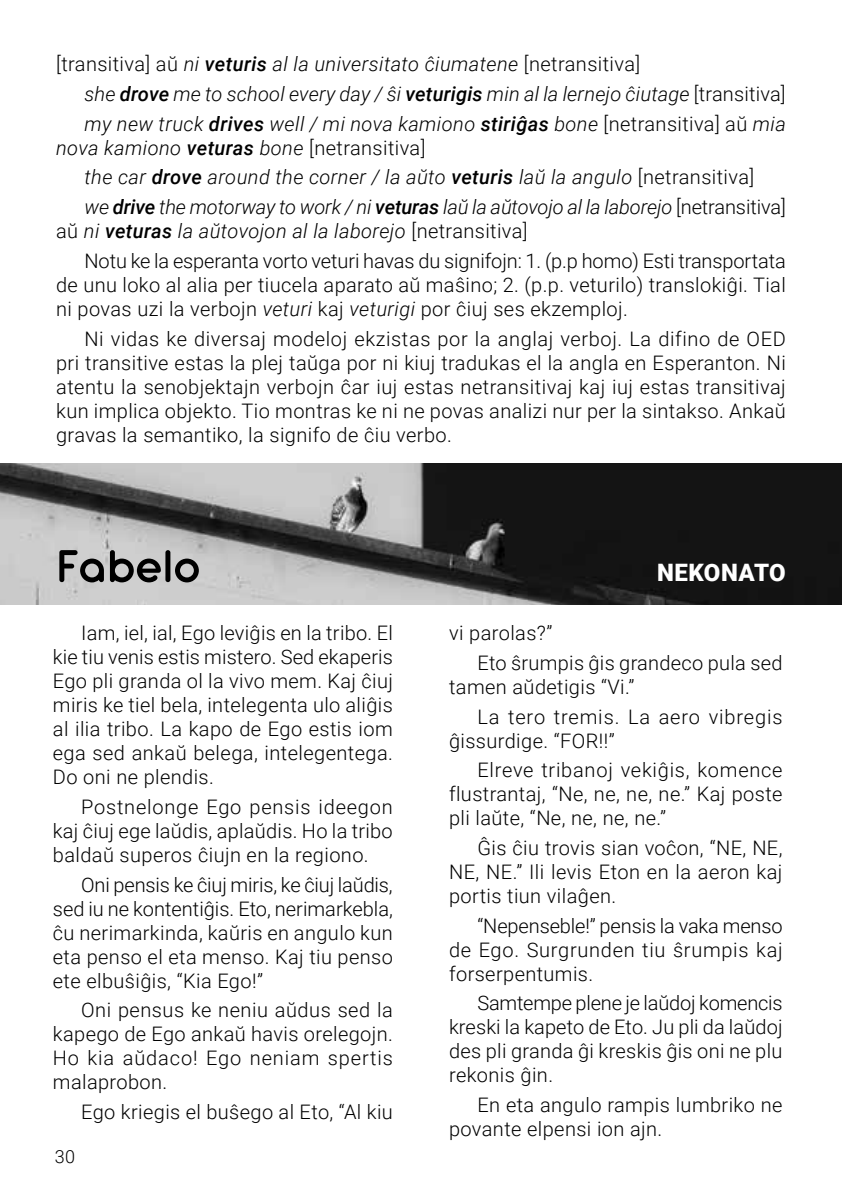
<style>
.page{position:relative;width:842px;height:1191px;background:#fff}
.page>*{position:absolute;margin:0;border:0;box-sizing:border-box;transform-origin:0 0}
.t1{font:600 50px "Antipasto Pro";letter-spacing:.02em;color:#000}
.t2{font:900 24px "Roboto";letter-spacing:.02em;color:#fff}
.t3{font:300 20px/24px "Roboto";letter-spacing:.02em;color:#000;text-align:justify}
.t4{font:italic 300 20px/29.6px "Roboto";letter-spacing:.01em;color:#000}
.t5{font:300 20px/29.6px "Roboto";letter-spacing:-.005em;color:#000}
.t6{font:300 18px "Roboto";color:#000}
.s1{font-style:normal}
.s2{font-weight:500}
.s3{font-style:italic}
.s4{font-weight:500;font-style:italic}
</style>
<div class="page">
<img style="left:0;top:463px;width:842px;height:141px">
<p class="t4" style="left:84px;top:49px;width:703px;text-indent:-28px"><span class="s1">[transitiva] aŭ</span> ni <span class="s2">veturis</span> al la universitato ĉiumatene <span class="s1">[netransitiva]<br></span>she <span class="s2">drove</span> me to school every day / ŝi <span class="s2">veturigis</span> min al la lernejo ĉiutage <span class="s1">[transitiva] </span>my new truck <span class="s2">drives</span> well / mi nova kamiono <span class="s2">stiriĝas</span> bone <span class="s1">[netransitiva] aŭ</span> mia</p>
<p class="t4" style="left:84px;top:132px;width:703px;text-indent:-28px">nova kamiono <span class="s2">veturas</span> bone <span class="s1">[netransitiva]<br></span>the car <span class="s2">drove</span> around the corner / la aŭto <span class="s2">veturis</span> laŭ la angulo <span class="s1">[netransitiva]<br></span>we <span class="s2">drive</span> the motorway to work / ni <span class="s2">veturas</span> laŭ la aŭtovojo al la laborejo <span class="s1">[netransitiva]</span></p>
<p class="t5" style="left:84px;top:215px;width:703px;text-indent:-28px">aŭ <span class="s3">ni</span> <span class="s4">veturas</span> <span class="s3">la aŭtovojon al la laborejo</span> [netransitiva]<br>Notu ke la esperanta vorto veturi havas du signifojn: 1. (p.p homo) Esti transportata</p>
<p class="t3" style="left:56px;top:272px;width:731px">de unu loko al alia per tiucela aparato aŭ maŝino; 2. (p.p. veturilo) translokiĝi. Tial ni povas uzi la verbojn <span class="s3">veturi</span> kaj <span class="s3">veturigi</span> por ĉiuj ses ekzemploj.</p>
<p class="t3" style="left:56px;top:326px;width:731px;text-indent:28px">Ni vidas ke diversaj modeloj ekzistas por la anglaj verboj. La difino de OED pri transitive estas la plej taŭga por ni kiuj tradukas el la angla en Esperanton. Ni atentu la senobjektajn verbojn ĉar iuj estas netransitivaj kaj iuj estas transitivaj kun implica objekto. Tio montras ke ni ne povas analizi nur per la sintakso. Ankaŭ gravas la semantiko, la signifo de ĉiu verbo.</p>
<h1 class="t1" style="left:56px;top:537px;width:145px">Fabelo</h1>
<p class="t3" style="left:53px;top:620px;width:342px;text-indent:28px">Iam, iel, ial, Ego leviĝis en la tribo. El kie tiu venis estis mistero. Sed ekaperis Ego pli granda ol la vivo mem. Kaj ĉiuj miris ke tiel bela, intelegenta ulo aliĝis al ilia tribo. La kapo de Ego estis iom ega sed ankaŭ belega, intelegentega.<br>Do oni ne plendis.</p>
<p class="t3" style="left:53px;top:794px;width:341px;text-indent:28px">Postnelonge Ego pensis ideegon kaj ĉiuj ege laŭdis, aplaŭdis. Ho la tribo baldaŭ superos ĉiujn en la regiono.</p>
<p class="t3" style="left:53px;top:872px;width:342px;text-indent:28px">Oni pensis ke ĉiuj miris, ke ĉiuj laŭdis, sed iu ne kontentiĝis. Eto, nerimarkebla, ĉu nerimarkinda, kaŭris en angulo kun eta penso el eta menso. Kaj tiu penso ete elbuŝiĝis, “Kia Ego!”</p>
<p class="t3" style="left:53px;top:997px;width:342px;text-indent:28px">Oni pensus ke neniu aŭdus sed la kapego de Ego ankaŭ havis orelegojn.<br>Ho kia aŭdaco! Ego neniam spertis malaprobon.</p>
<p class="t3" style="left:81px;top:1099px;width:313px">Ego kriegis el buŝego al Eto, “Al kiu</p>
<p class="t6" style="left:55px;top:1144px;width:22px">30</p>
<p class="t2" style="left:657px;top:555px;width:130px">NEKONATO</p>
<p class="t3" style="left:477px;top:617px;width:307px;line-height:29.6px;text-indent:-28px">vi parolas?”<br>Eto ŝrumpis ĝis grandeco pula sed</p>
<p class="t3" style="left:477px;top:671px;width:307px;line-height:29.6px;text-indent:-28px">tamen aŭdetigis “Vi.”<br>La tero tremis. La aero vibregis</p>
<p class="t3" style="left:477px;top:725px;width:307px;line-height:29.6px;text-indent:-28px">ĝissurdige. “FOR!!”<br>Elreve tribanoj vekiĝis, komence</p>
<p class="t3" style="left:449px;top:781px;width:335px">flustrantaj, “Ne, ne, ne, ne.” Kaj poste pli laŭte, “Ne, ne, ne, ne.”</p>
<p class="t3" style="left:449px;top:835px;width:335px;text-indent:28px">Ĝis ĉiu trovis sian voĉon, “NE, NE, NE, NE.” Ili levis Eton en la aeron kaj portis tiun vilaĝen.</p>
<p class="t3" style="left:449px;top:912px;width:335px;text-indent:28px">“Nepenseble!” pensis la vaka menso de Ego. Surgrunden tiu ŝrumpis kaj forserpentumis.</p>
<p class="t3" style="left:449px;top:990px;width:335px;text-indent:28px">Samtempe plene je laŭdoj komencis kreski la kapeto de Eto. Ju pli da laŭdoj des pli granda ĝi kreskis ĝis oni ne plu rekonis ĝin.</p>
<p class="t3" style="left:449px;top:1092px;width:335px;text-indent:28px">En eta angulo rampis lumbriko ne povante elpensi ion ajn.</p>
</div>
